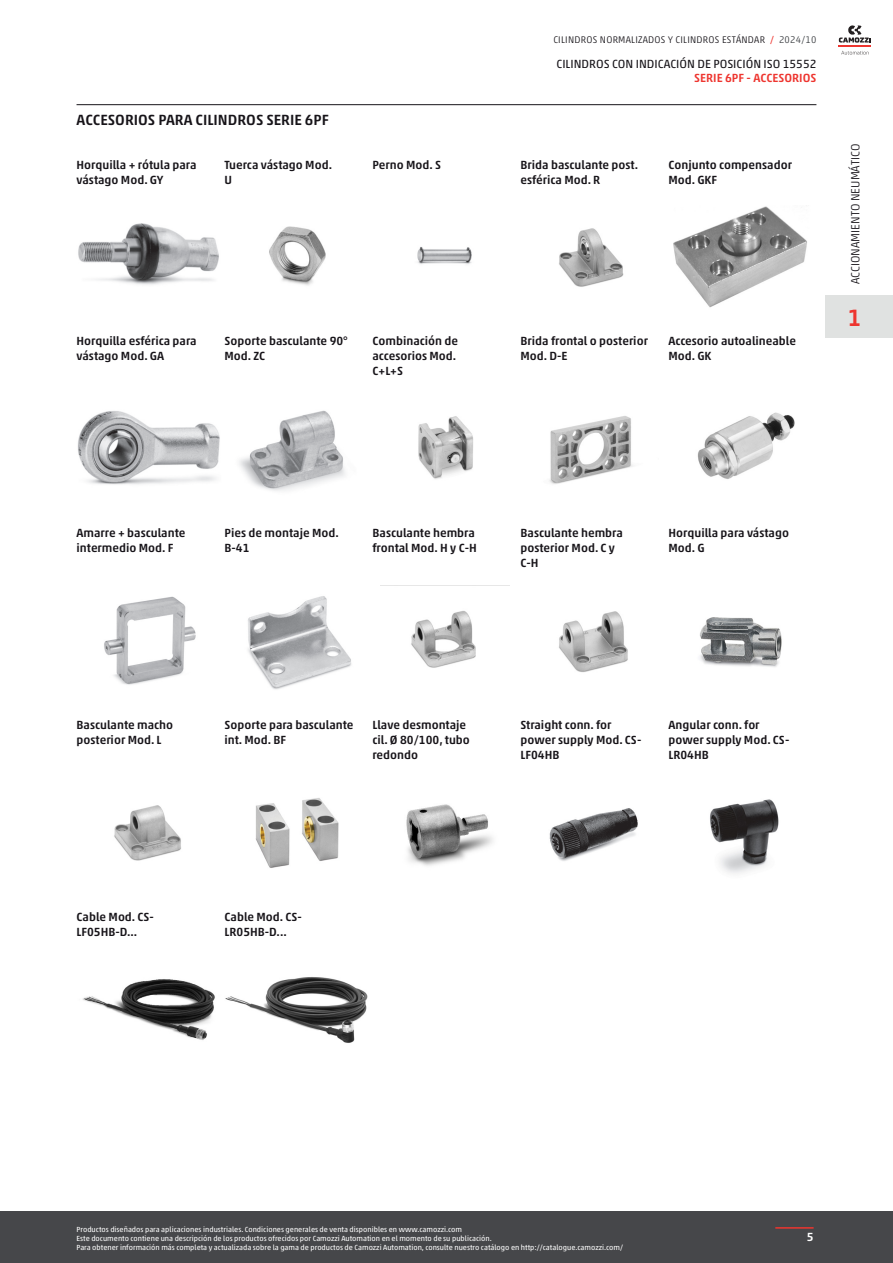
<style>
.page{position:relative;width:893px;height:1263px;background:#fff}
.page>*{position:absolute;margin:0;border:0;box-sizing:border-box;transform-origin:0 0}
.Num_catalogo_no_lingua{font:500 24px "Akko W1 G";color:#ee352f}
.Titolo_SEZIONE{font:500 15px "Akko W1 G";color:#171419}
.PICT_Title{font:500 12px/15px "Akko W1 G";color:#171419}
.TITOLO_Home_small{font:12px "Akko W1 G";color:#171419}
.NOME_CATALOGO{font:300 12px "Akko W1 G";color:#171419}
.SOTTOTITOLO_Home_small{font:500 12px "Akko W1 G";color:#ee352f}
.t1{font:500 12px "Akko W1 G";color:#fff}
.Edizione_catalogo{font:300 9.75px "Akko W1 G";letter-spacing:.025em;color:#171419}
.footNotes{font:7.5px/9px "Akko W1 G";color:#fff}
.s1{font-weight:400;color:#ee352f}
.s2{color:#383b3f}
</style>
<div class="page">
<hr style="left:77px;top:104px;width:739px;height:1px;background:#171419">
<img style="left:78px;top:223px;width:141px;height:62px">
<img style="left:269px;top:226px;width:57px;height:60px">
<img style="left:417px;top:247px;width:55px;height:17px">
<img style="left:559px;top:228px;width:65px;height:59px">
<img style="left:673px;top:206px;width:134px;height:102px">
<img style="left:78px;top:411px;width:142px;height:74px">
<img style="left:239px;top:410px;width:106px;height:81px">
<img style="left:418px;top:416px;width:55px;height:63px">
<img style="left:549px;top:416px;width:84px;height:68px">
<img style="left:697px;top:412px;width:98px;height:67px">
<img style="left:104px;top:596px;width:92px;height:89px">
<img style="left:248px;top:596px;width:104px;height:94px">
<img style="left:411px;top:611px;width:65px;height:57px">
<img style="left:559px;top:611px;width:69px;height:61px">
<img style="left:700px;top:617px;width:82px;height:50px">
<img style="left:114px;top:805px;width:67px;height:56px">
<img style="left:255px;top:798px;width:84px;height:70px">
<img style="left:406px;top:804px;width:87px;height:62px">
<img style="left:549px;top:808px;width:89px;height:53px">
<img style="left:710px;top:799px;width:69px;height:75px">
<img style="left:82px;top:979px;width:133px;height:61px">
<img style="left:225px;top:977px;width:143px;height:66px">
<div style="left:0;top:1211px;width:893px;height:52px;background:#46474a"></div>
<hr style="left:775px;top:1227px;width:39px;height:1px;background:#ee352f">
<hr style="left:839px;top:45px;width:32px;height:2px;background:#ee352f">
<svg style="left:839px;top:25px;width:32px;height:18px"></svg>
<svg style="left:841px;top:51px;width:28px;height:4px"></svg>
<div style="left:825px;top:295px;width:59px;height:43px;background:#e0e2e1"></div>
<div style="left:884px;top:295px;width:9px;height:43px;background:#e0e2e1"></div>
<p class="Edizione_catalogo" style="left:553px;top:32px;width:265px">CILINDROS NORMALIZADOS Y CILINDROS ESTÁNDAR <span class="s1">/</span> <span class="s2">2024/10</span></p>
<p class="TITOLO_Home_small" style="left:556px;top:55px;width:261px">CILINDROS CON INDICACIÓN DE POSICIÓN ISO 15552</p>
<p class="SOTTOTITOLO_Home_small" style="left:694px;top:69px;width:124px">SERIE 6PF - ACCESORIOS</p>
<p class="Titolo_SEZIONE" style="left:77px;top:109px;width:254px">ACCESORIOS PARA CILINDROS SERIE 6PF</p>
<p class="PICT_Title" style="left:77px;top:156px;width:121px">Horquilla + rótula para vástago Mod. GY</p>
<p class="PICT_Title" style="left:225px;top:156px;width:109px">Tuerca vástago Mod.<br>U</p>
<p class="PICT_Title" style="left:372px;top:156px;width:70px">Perno Mod. S</p>
<p class="PICT_Title" style="left:520px;top:156px;width:119px">Brida basculante post. esférica Mod. R</p>
<p class="PICT_Title" style="left:668px;top:156px;width:125px">Conjunto compensador<br>Mod. GKF</p>
<p class="PICT_Title" style="left:77px;top:333px;width:122px">Horquilla esférica para vástago Mod. GA</p>
<p class="PICT_Title" style="left:225px;top:333px;width:125px">Soporte basculante 90°<br>Mod. ZC</p>
<p class="PICT_Title" style="left:372px;top:333px;width:87px">Combinación de accesorios Mod.<br>C+L+S</p>
<p class="PICT_Title" style="left:520px;top:333px;width:129px">Brida frontal o posterior<br>Mod. D-E</p>
<p class="PICT_Title" style="left:668px;top:333px;width:129px">Accesorio autoalineable<br>Mod. GK</p>
<p class="NOME_CATALOGO" style="left:847px;top:284px;width:142px;rotate:-90deg">ACCIONAMIENTO NEUMÁTICO</p>
<p class="Num_catalogo_no_lingua" style="left:848px;top:300px;width:15px">1</p>
<p class="PICT_Title" style="left:77px;top:524px;width:110px">Amarre + basculante intermedio Mod. F</p>
<p class="PICT_Title" style="left:225px;top:524px;width:116px">Pies de montaje Mod.<br>B-41</p>
<p class="PICT_Title" style="left:372px;top:524px;width:106px">Basculante hembra frontal Mod. H y C-H</p>
<p class="PICT_Title" style="left:520px;top:524px;width:104px">Basculante hembra posterior Mod. C y<br>C-H</p>
<p class="PICT_Title" style="left:668px;top:524px;width:122px">Horquilla para vástago<br>Mod. G</p>
<p class="PICT_Title" style="left:77px;top:716px;width:98px">Basculante macho posterior Mod. L</p>
<p class="PICT_Title" style="left:225px;top:716px;width:131px">Soporte para basculante int. Mod. BF</p>
<p class="PICT_Title" style="left:372px;top:716px;width:99px">Llave desmontaje cil. Ø 80/100, tubo redondo</p>
<p class="PICT_Title" style="left:520px;top:716px;width:122px">Straight conn. for power supply Mod. CS-<br>LF04HB</p>
<p class="PICT_Title" style="left:668px;top:716px;width:122px">Angular conn. for power supply Mod. CS-<br>LR04HB</p>
<p class="PICT_Title" style="left:77px;top:908px;width:79px">Cable Mod. CS-<br>LF05HB-D...</p>
<p class="PICT_Title" style="left:225px;top:908px;width:79px">Cable Mod. CS-<br>LR05HB-D...</p>
<p class="footNotes" style="left:77px;top:1225px;width:548px">Productos diseñados para aplicaciones industriales. Condiciones generales de venta disponibles en www.camozzi.com<br>Este documento contiene una descripción de los productos ofrecidos por Camozzi Automation en el momento de su publicación.<br>Para obtener información más completa y actualizada sobre la gama de productos de Camozzi Automation, consulte nuestro catálogo en http://catalogue.camozzi.com/</p>
<p class="t1" style="left:807px;top:1228px;width:8px">5</p>
</div>
